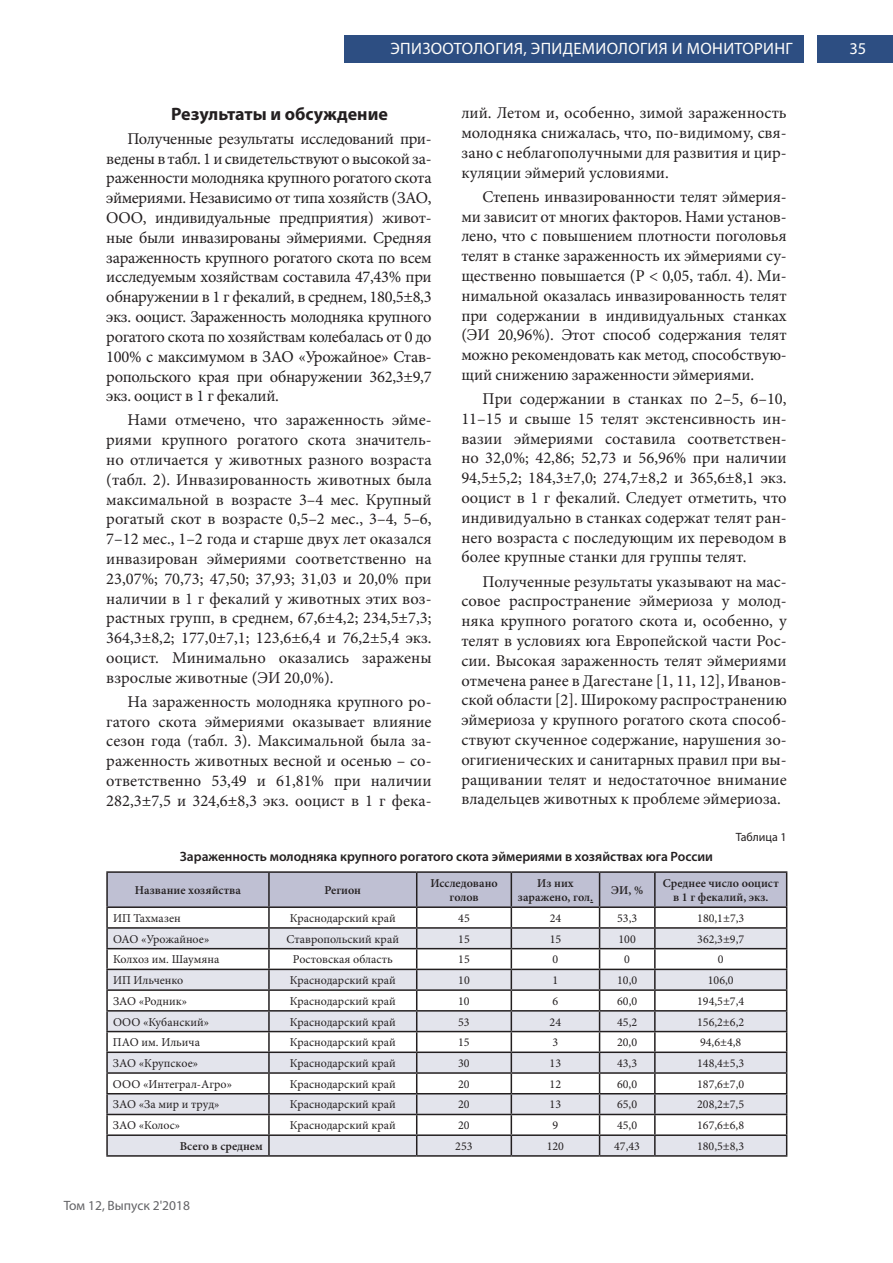
<style>
.page{position:relative;width:893px;height:1263px;background:#fff}
.page>*{position:absolute;margin:0;border:0;box-sizing:border-box;transform-origin:0 0}
.t1{font:700 18px "Myriad Pro";color:#231f20}
.t2{font:16.5px/19.8px "Minion Pro";color:#231f20;text-align:justify}
.t3{font:16.5px "Myriad Pro";letter-spacing:.02em;color:#fffefc}
.t4{font:16.5px "Myriad Pro";color:#fff}
.t5{font:600 13.5px "Myriad Pro";color:#231f20}
.t6{font:13.5px "Myriad Pro";color:#636366}
.t7{font:12px "Minion Pro";color:#231f20}
.t8{font:600 12px/14.4px "Minion Pro";color:#231f20;text-align:center}
.t9{font:12px "Myriad Pro";color:#231f20}
</style>
<div class="page">
<div style="left:817px;top:36px;width:76px;height:27px;background:#2d4e82"></div>
<div style="left:344px;top:36px;width:459px;height:27px;background:#2d4e82"></div>
<hr style="left:106px;top:871px;width:163px;height:2px;background:#231f20">
<hr style="left:269px;top:871px;width:148px;height:2px;background:#231f20">
<hr style="left:417px;top:871px;width:94px;height:2px;background:#231f20">
<hr style="left:511px;top:871px;width:89px;height:2px;background:#231f20">
<hr style="left:600px;top:871px;width:55px;height:2px;background:#231f20">
<hr style="left:655px;top:871px;width:132px;height:2px;background:#231f20">
<hr style="left:106px;top:1155px;width:163px;height:2px;background:#231f20">
<hr style="left:269px;top:1155px;width:148px;height:2px;background:#231f20">
<hr style="left:417px;top:1155px;width:94px;height:2px;background:#231f20">
<hr style="left:511px;top:1155px;width:89px;height:2px;background:#231f20">
<hr style="left:600px;top:1155px;width:55px;height:2px;background:#231f20">
<hr style="left:655px;top:1155px;width:132px;height:2px;background:#231f20">
<svg style="left:106px;top:872px;width:681px;height:283px"></svg>
<p class="t3" style="left:391px;top:39px;width:404px">ЭПИЗООТОЛОГИЯ, ЭПИДЕМИОЛОГИЯ И МОНИТОРИНГ</p>
<p class="t2" style="left:461px;top:103px;width:327px">лий. Летом и, особенно, зимой зараженность молодняка снижалась, что, по-видимому, свя&shy;зано с неблагополучными для развития и цир&shy;куляции эймерий условиями.</p>
<p class="t2" style="left:461px;top:187px;width:327px;text-indent:21px">Степень инвазированности телят эймерия&shy;ми зависит от многих факторов. Нами установ&shy;лено, что с повышением плотности поголовья телят в станке зараженность их эймериями су&shy;щественно повышается (Р &lt; 0,05, табл. 4). Ми&shy;нимальной оказалась инвазированность телят при содержании в индивидуальных станках (ЭИ 20,96%). Этот способ содержания телят можно рекомендовать как метод, способствую&shy;щий снижению зараженности эймериями.</p>
<p class="t2" style="left:461px;top:389px;width:327px;text-indent:21px">При содержании в станках по 2–5, 6–10, 11–15 и свыше 15 телят экстенсивность ин&shy;вазии эймериями составила соответствен&shy;но 32,0%; 42,86; 52,73 и 56,96% при наличии 94,5±5,2; 184,3±7,0; 274,7±8,2 и 365,6±8,1 экз. ооцист в 1 г фекалий. Следует отметить, что индивидуально в станках содержат телят ран&shy;него возраста с последующим их переводом в более крупные станки для группы телят.</p>
<p class="t2" style="left:461px;top:571px;width:327px;text-indent:21px">Полученные результаты указывают на мас&shy;совое распространение эймериоза у молод&shy;няка крупного рогатого скота и, особенно, у телят в условиях юга Европейской части Рос&shy;сии. Высокая зараженность телят эймериями отмечена ранее в Дагестане [1, 11, 12], Иванов&shy;ской области [2]. Широкому распространению эймериоза у крупного рогатого скота способ&shy;ствуют скученное содержание, нарушения зо&shy;огигиенических и санитарных правил при вы&shy;ращивании телят и недостаточное внимание владельцев животных к проблеме эймериоза.</p>
<p class="t9" style="left:736px;top:829px;width:52px">Таблица 1</p>
<p class="t5" style="left:180px;top:848px;width:535px">Зараженность молодняка крупного рогатого скота эймериями в хозяйствах юга России</p>
<p class="t8" style="left:135px;top:883px;width:108px">Название хозяйства</p>
<p class="t8" style="left:325px;top:883px;width:38px">Регион</p>
<p class="t8" style="left:430px;top:876px;width:69px">Исследовано голов</p>
<p class="t8" style="left:518px;top:876px;width:77px">Из них заражено, гол.</p>
<p class="t8" style="left:611px;top:883px;width:33px">ЭИ, %</p>
<p class="t8" style="left:663px;top:876px;width:117px">Среднее число ооцист в 1 г фекалий, экз.</p>
<p class="t7" style="left:113px;top:910px;width:69px">ИП Тахмазен</p>
<p class="t7" style="left:290px;top:910px;width:108px">Краснодарский край</p>
<p class="t7" style="left:458px;top:910px;width:13px">45</p>
<p class="t7" style="left:550px;top:910px;width:13px">24</p>
<p class="t7" style="left:617px;top:910px;width:22px">53,3</p>
<p class="t7" style="left:697px;top:910px;width:48px">180,1±7,3</p>
<p class="t7" style="left:113px;top:931px;width:98px">ОАО «Урожайное»</p>
<p class="t7" style="left:287px;top:931px;width:114px">Ставропольский край</p>
<p class="t7" style="left:458px;top:931px;width:13px">15</p>
<p class="t7" style="left:550px;top:931px;width:13px">15</p>
<p class="t7" style="left:619px;top:931px;width:19px">100</p>
<p class="t7" style="left:697px;top:931px;width:48px">362,3±9,7</p>
<p class="t7" style="left:113px;top:951px;width:108px">Колхоз им. Шаумяна</p>
<p class="t7" style="left:293px;top:951px;width:101px">Ростовская область</p>
<p class="t7" style="left:458px;top:951px;width:13px">15</p>
<p class="t7" style="left:553px;top:951px;width:7px">0</p>
<p class="t7" style="left:624px;top:951px;width:7px">0</p>
<p class="t7" style="left:718px;top:951px;width:7px">0</p>
<p class="t7" style="left:113px;top:972px;width:72px">ИП Ильченко</p>
<p class="t7" style="left:290px;top:972px;width:108px">Краснодарский край</p>
<p class="t7" style="left:458px;top:972px;width:13px">10</p>
<p class="t7" style="left:552px;top:972px;width:7px">1</p>
<p class="t7" style="left:617px;top:972px;width:22px">10,0</p>
<p class="t7" style="left:708px;top:972px;width:27px">106,0</p>
<p class="t7" style="left:113px;top:993px;width:76px">ЗАО «Родник»</p>
<p class="t7" style="left:290px;top:993px;width:108px">Краснодарский край</p>
<p class="t7" style="left:458px;top:993px;width:13px">10</p>
<p class="t7" style="left:552px;top:993px;width:7px">6</p>
<p class="t7" style="left:617px;top:993px;width:22px">60,0</p>
<p class="t7" style="left:697px;top:993px;width:48px">194,5±7,4</p>
<p class="t7" style="left:113px;top:1014px;width:98px">ООО «Кубанский»</p>
<p class="t7" style="left:290px;top:1014px;width:108px">Краснодарский край</p>
<p class="t7" style="left:458px;top:1014px;width:13px">53</p>
<p class="t7" style="left:550px;top:1014px;width:13px">24</p>
<p class="t7" style="left:617px;top:1014px;width:22px">45,2</p>
<p class="t7" style="left:697px;top:1014px;width:48px">156,2±6,2</p>
<p class="t7" style="left:113px;top:1034px;width:88px">ПАО им. Ильича</p>
<p class="t7" style="left:290px;top:1034px;width:108px">Краснодарский край</p>
<p class="t7" style="left:458px;top:1034px;width:13px">15</p>
<p class="t7" style="left:552px;top:1034px;width:7px">3</p>
<p class="t7" style="left:617px;top:1034px;width:22px">20,0</p>
<p class="t7" style="left:700px;top:1034px;width:43px">94,6±4,8</p>
<p class="t7" style="left:113px;top:1055px;width:87px">ЗАО «Крупское»</p>
<p class="t7" style="left:290px;top:1055px;width:108px">Краснодарский край</p>
<p class="t7" style="left:458px;top:1055px;width:13px">30</p>
<p class="t7" style="left:550px;top:1055px;width:13px">13</p>
<p class="t7" style="left:617px;top:1055px;width:22px">43,3</p>
<p class="t7" style="left:697px;top:1055px;width:48px">148,4±5,3</p>
<p class="t7" style="left:113px;top:1076px;width:121px">ООО «Интеграл-Агро»</p>
<p class="t7" style="left:290px;top:1076px;width:108px">Краснодарский край</p>
<p class="t7" style="left:458px;top:1076px;width:13px">20</p>
<p class="t7" style="left:550px;top:1076px;width:13px">12</p>
<p class="t7" style="left:617px;top:1076px;width:22px">60,0</p>
<p class="t7" style="left:697px;top:1076px;width:48px">187,6±7,0</p>
<p class="t7" style="left:113px;top:1096px;width:108px">ЗАО «За мир и труд»</p>
<p class="t7" style="left:290px;top:1096px;width:108px">Краснодарский край</p>
<p class="t7" style="left:458px;top:1096px;width:13px">20</p>
<p class="t7" style="left:550px;top:1096px;width:13px">13</p>
<p class="t7" style="left:617px;top:1096px;width:22px">65,0</p>
<p class="t7" style="left:697px;top:1096px;width:48px">208,2±7,5</p>
<p class="t7" style="left:113px;top:1117px;width:69px">ЗАО «Колос»</p>
<p class="t7" style="left:290px;top:1117px;width:108px">Краснодарский край</p>
<p class="t7" style="left:458px;top:1117px;width:13px">20</p>
<p class="t7" style="left:552px;top:1117px;width:7px">9</p>
<p class="t7" style="left:617px;top:1117px;width:22px">45,0</p>
<p class="t7" style="left:697px;top:1117px;width:48px">167,6±6,8</p>
<p class="t8" style="left:180px;top:1139px;width:84px">Всего в среднем</p>
<p class="t7" style="left:455px;top:1138px;width:19px">253</p>
<p class="t7" style="left:547px;top:1138px;width:19px">120</p>
<p class="t7" style="left:614px;top:1138px;width:27px">47,43</p>
<p class="t7" style="left:697px;top:1138px;width:48px">180,5±8,3</p>
<p class="t1" style="left:171px;top:102px;width:218px">Результаты и обсуждение</p>
<p class="t2" style="left:106px;top:129px;width:327px;text-indent:21px">Полученные результаты исследований при&shy;ведены в табл. 1 и свидетельствуют о высокой за&shy;раженности молодняка крупного рогатого скота эймериями. Независимо от типа хозяйств (ЗАО, ООО, индивидуальные предприятия) живот&shy;ные были инвазированы эймериями. Средняя зараженность крупного рогатого скота по всем исследуемым хозяйствам составила 47,43% при обнаружении в 1 г фекалий, в среднем, 180,5±8,3 экз. ооцист. Зараженность молодняка крупного рогатого скота по хозяйствам колебалась от 0 до 100% с максимумом в ЗАО «Урожайное» Став&shy;ропольского края при обнаружении 362,3±9,7 экз. ооцист в 1 г фекалий.</p>
<p class="t2" style="left:106px;top:410px;width:327px;text-indent:21px">Нами отмечено, что зараженность эйме&shy;риями крупного рогатого скота значитель&shy;но отличается у животных разного возраста (табл. 2). Инвазированность животных была максимальной в возрасте 3–4 мес. Крупный рогатый скот в возрасте 0,5–2 мес., 3–4, 5–6, 7–12 мес., 1–2 года и старше двух лет оказался инвазирован эймериями соответственно на 23,07%; 70,73; 47,50; 37,93; 31,03 и 20,0% при наличии в 1 г фекалий у животных этих воз&shy;растных групп, в среднем, 67,6±4,2; 234,5±7,3; 364,3±8,2; 177,0±7,1; 123,6±6,4 и 76,2±5,4 экз. ооцист. Минимально оказались заражены взрослые животные (ЭИ 20,0%).</p>
<p class="t2" style="left:106px;top:692px;width:327px;text-indent:21px">На зараженность молодняка крупного ро&shy;гатого скота эймериями оказывает влияние сезон года (табл. 3). Максимальной была за&shy;раженность животных весной и осенью – со&shy;ответственно 53,49 и 61,81% при наличии 282,3±7,5 и 324,6±8,3 экз. ооцист в 1 г фека-</p>
<p class="t6" style="left:64px;top:1197px;width:128px">Том 12, Выпуск 2'2018</p>
<p class="t4" style="left:849px;top:39px;width:18px">35</p>
</div>
